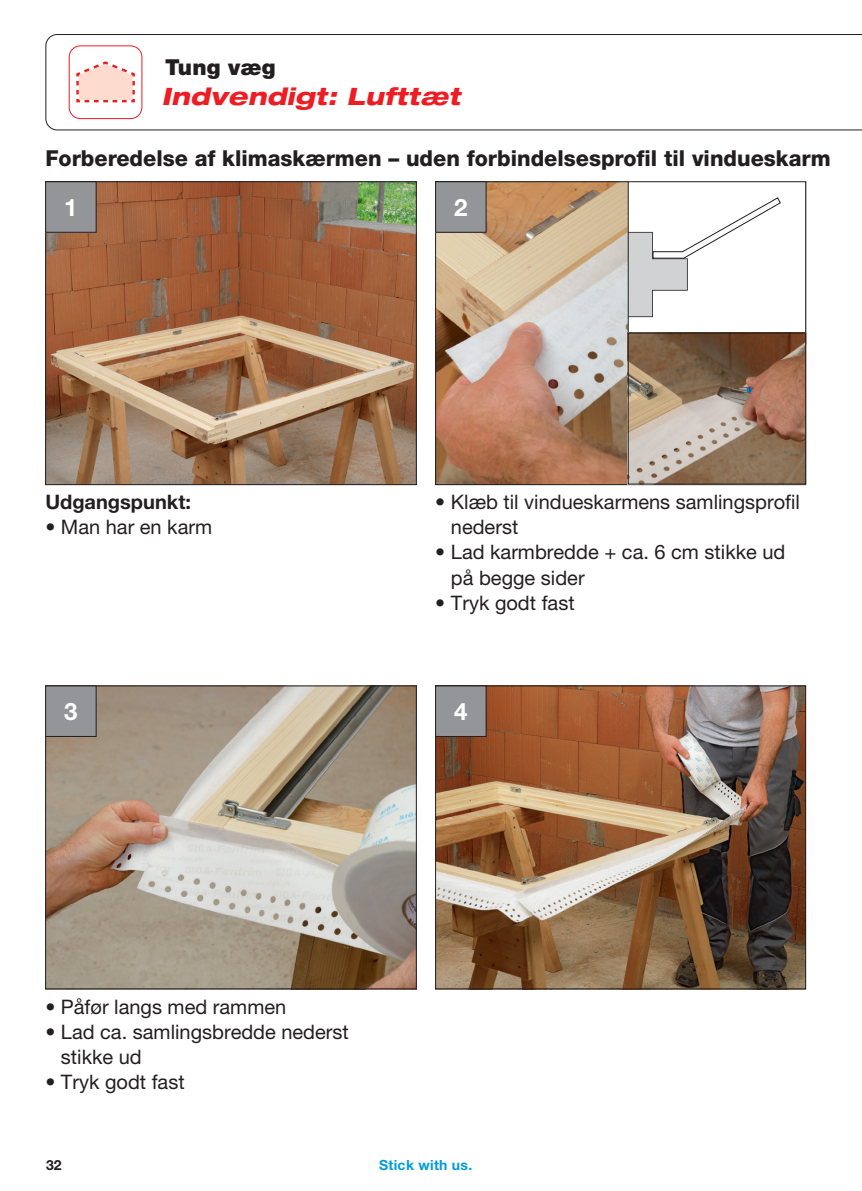
<style>
.page{position:relative;width:862px;height:1191px;background:#fff}
.page>*{position:absolute;margin:0;border:0;box-sizing:border-box;transform-origin:0 0}
.t1{font:italic 800 expanded 24px "Helvetica Neue LT Pro";letter-spacing:.015em;color:#ee1d23}
.t2{font:700 24px "Helvetica Neue LT Pro";color:#fff}
.t3{font:800 22px "Helvetica Neue LT Pro";color:#231f20}
.t4{font:900 22px "Helvetica Neue LT Pro";letter-spacing:.01em;color:#231f20}
.t5{font:20px/25.2px "Helvetica Neue LT Pro";color:#231f20}
.t6{font:700 20px "Helvetica Neue LT Pro";color:#231f20}
.t7{font:700 14px "Helvetica Neue LT Pro";letter-spacing:.025em;color:#009cdb}
.t8{font:700 14px "Helvetica Neue LT Pro";color:#231f20}
.s1{font-weight:700}
</style>
<div class="page">
<svg style="left:45px;top:34px;width:817px;height:96px"></svg>
<svg style="left:75px;top:60px;width:61px;height:44px"></svg>
<div style="left:69px;top:45px;width:73px;height:74px;border:1px solid #ee1d23;border-radius:11px"></div>
<img style="left:437px;top:183px;width:191px;height:300px">
<div style="left:435px;top:182px;width:51px;height:50px;background:#939598"></div>
<div style="left:435px;top:181px;width:51px;height:51px;border:1px solid #231f20"></div>
<svg style="left:630px;top:197px;width:151px;height:120px"></svg>
<div style="left:628px;top:181px;width:178px;height:163px;border:1px solid #231f20"></div>
<img style="left:630px;top:335px;width:174px;height:147px">
<div style="left:628px;top:333px;width:178px;height:151px;border:1px solid #231f20"></div>
<img style="left:47px;top:183px;width:367px;height:300px">
<div style="left:45px;top:181px;width:371px;height:304px;border:1px solid #231f20"></div>
<div style="left:46px;top:182px;width:50px;height:50px;background:#939598"></div>
<div style="left:45px;top:181px;width:51px;height:51px;border:1px solid #231f20"></div>
<img style="left:47px;top:687px;width:367px;height:300px">
<div style="left:45px;top:685px;width:371px;height:304px;border:1px solid #231f20"></div>
<div style="left:46px;top:686px;width:50px;height:50px;background:#939598"></div>
<div style="left:45px;top:685px;width:51px;height:51px;border:1px solid #231f20"></div>
<img style="left:437px;top:687px;width:367px;height:300px">
<div style="left:435px;top:685px;width:371px;height:304px;border:1px solid #231f20"></div>
<div style="left:435px;top:686px;width:51px;height:50px;background:#939598"></div>
<div style="left:435px;top:685px;width:51px;height:51px;border:1px solid #231f20"></div>
<p class="t4" style="left:165px;top:54px;width:112px">Tung væg</p>
<p class="t1" style="left:162px;top:81px;width:300px">Indvendigt: Lufttæt</p>
<p class="t3" style="left:45px;top:145px;width:787px">Forberedelse af klimaskærmen – uden forbindelsesprofil til vindueskarm</p>
<p class="t2" style="left:64px;top:192px;width:15px">1</p>
<p class="t2" style="left:454px;top:192px;width:15px">2</p>
<p class="t6" style="left:45px;top:489px;width:147px">Udgangspunkt:</p>
<p class="t5" style="left:45px;top:514px;width:168px"><span class="s1">•</span> Man har en karm</p>
<p class="t5" style="left:451px;top:489px;width:350px;text-indent:-16px"><span class="s1">•</span> Klæb til vindueskarmens samlingsprofil nederst</p>
<p class="t5" style="left:451px;top:539px;width:336px;text-indent:-16px"><span class="s1">•</span> Lad karmbredde + ca. 6 cm stikke ud på begge sider</p>
<p class="t5" style="left:435px;top:590px;width:141px"><span class="s1">•</span> Tryk godt fast</p>
<p class="t2" style="left:64px;top:696px;width:15px">3</p>
<p class="t2" style="left:454px;top:696px;width:15px">4</p>
<p class="t5" style="left:45px;top:993px;width:242px"><span class="s1">•</span> Påfør langs med rammen</p>
<p class="t5" style="left:61px;top:1019px;width:289px;text-indent:-16px"><span class="s1">•</span> Lad ca. samlingsbredde nederst stikke ud</p>
<p class="t5" style="left:45px;top:1069px;width:141px"><span class="s1">•</span> Tryk godt fast</p>
<p class="t8" style="left:46px;top:1156px;width:17px">32</p>
<p class="t7" style="left:379px;top:1156px;width:95px">Stick with us.</p>
</div>
